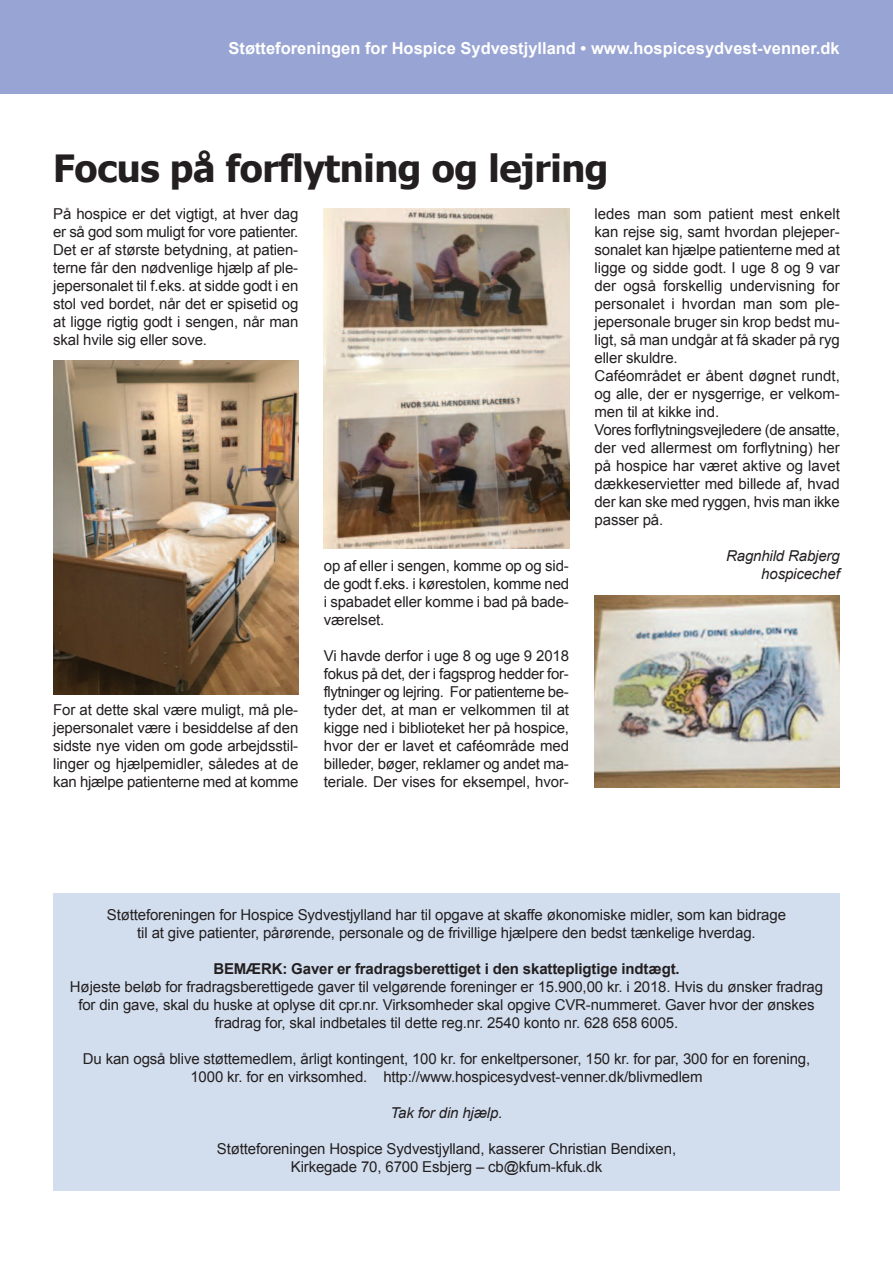
<style>
.page{position:relative;width:893px;height:1263px;background:#fff}
.page>*{position:absolute;margin:0;border:0;box-sizing:border-box;transform-origin:0 0}
.t1{font:700 37.5px "Tahoma";letter-spacing:-.01em;color:#231f20}
.t2{font:700 16.5px "Arial";color:#fff}
.t3{font:15px/18px "Arial";letter-spacing:-.01em;color:#231f20;text-align:center}
.t4{font:700 15px "Arial";letter-spacing:-.01em;color:#231f20}
.t5{font:italic 15px/18px "Arial";letter-spacing:-.01em;color:#231f20;text-align:right}
</style>
<div class="page">
<div style="left:0;top:0;width:893px;height:94px;background:#98a4d3"></div>
<div style="left:53px;top:893px;width:787px;height:298px;background:#d2deee"></div>
<img style="left:53px;top:361px;width:245px;height:333px">
<img style="left:324px;top:208px;width:245px;height:341px">
<img style="left:595px;top:595px;width:245px;height:192px">
<p class="t2" style="left:229px;top:39px;width:613px">Støtteforeningen for Hospice Sydvestjylland • www.hospicesydvest-venner.dk</p>
<h1 class="t1" style="left:53px;top:144px;width:557px">Focus på forflytning og lejring</h1>
<p class="t3" style="left:53px;top:205px;width:247px;text-align:justify">På hospice er det vigtigt, at hver dag er så god som muligt for vore patienter.<br>Det er af største betydning, at patien&shy;terne får den nødvenlige hjælp af ple&shy;jepersonalet til f.eks. at sidde godt i en stol ved bordet, når det er spisetid og at ligge rigtig godt i sengen, når man skal hvile sig eller sove.</p>
<p class="t3" style="left:53px;top:701px;width:247px;text-align:justify">For at dette skal være muligt, må ple&shy;jepersonalet være i besiddelse af den sidste nye viden om gode arbejdsstil&shy;linger og hjælpemidler, således at de kan hjælpe patienterne med at komme</p>
<p class="t3" style="left:324px;top:557px;width:247px;text-align:justify">op af eller i sengen, komme op og sid&shy;de godt f.eks. i kørestolen, komme ned i spabadet eller komme i bad på bade&shy;værelset.</p>
<p class="t3" style="left:324px;top:647px;width:247px;text-align:justify">Vi havde derfor i uge 8 og uge 9 2018 fokus på det, der i fagsprog hedder for&shy;flytninger og lejring. For patienterne be&shy;tyder det, at man er velkommen til at kigge ned i biblioteket her på hospice, hvor der er lavet et caféområde med billeder, bøger, reklamer og andet ma&shy;teriale. Der vises for eksempel, hvor-</p>
<p class="t3" style="left:595px;top:205px;width:247px;text-align:left">ledes man som patient mest enkelt kan rejse sig, samt hvordan plejeper&shy;sonalet kan hjælpe patienterne med at ligge og sidde godt. I uge 8 og 9 var der også forskellig undervisning for personalet i hvordan man som ple&shy;jepersonale bruger sin krop bedst mu&shy;ligt, så man undgår at få skader på ryg eller skuldre.<br>Caféområdet er åbent døgnet rundt, og alle, der er nysgerrige, er velkom&shy;men til at kikke ind.<br>Vores forflytningsvejledere (de ansatte, der ved allermest om forflytning) her på hospice har været aktive og lavet dækkeservietter med billede af, hvad der kan ske med ryggen, hvis man ikke passer på.</p>
<p class="t5" style="left:726px;top:547px;width:115px">Ragnhild Rabjerg hospicechef</p>
<p class="t3" style="left:107px;top:905px;width:680px">Støtteforeningen for Hospice Sydvestjylland har til opgave at skaffe økonomiske midler, som kan bidrage til at give patienter, pårørende, personale og de frivillige hjælpere den bedst tænkelige hverdag.</p>
<p class="t4" style="left:213px;top:960px;width:468px">BEMÆRK: Gaver er fradragsberettiget i den skattepligtige indtægt.</p>
<p class="t3" style="left:70px;top:977px;width:755px">Højeste beløb for fradragsberettigede gaver til velgørende foreninger er 15.900,00 kr. i 2018. Hvis du ønsker fradrag for din gave, skal du huske at oplyse dit cpr.nr. Virksomheder skal opgive CVR-nummeret. Gaver hvor der ønskes fradrag for, skal indbetales til dette reg.nr. 2540 konto nr. 628 658 6005.</p>
<p class="t3" style="left:83px;top:1049px;width:729px">Du kan også blive støttemedlem, årligt kontingent, 100 kr. for enkeltpersoner, 150 kr. for par, 300 for en forening,<br>1000 kr. for en virksomhed. http://www.hospicesydvest-venner.dk/blivmedlem</p>
<p class="t5" style="left:391px;top:1103px;width:113px">Tak for din hjælp.</p>
<p class="t3" style="left:217px;top:1139px;width:461px">Støtteforeningen Hospice Sydvestjylland, kasserer Christian Bendixen,<br>Kirkegade 70, 6700 Esbjerg – cb@kfum-kfuk.dk</p>
</div>
